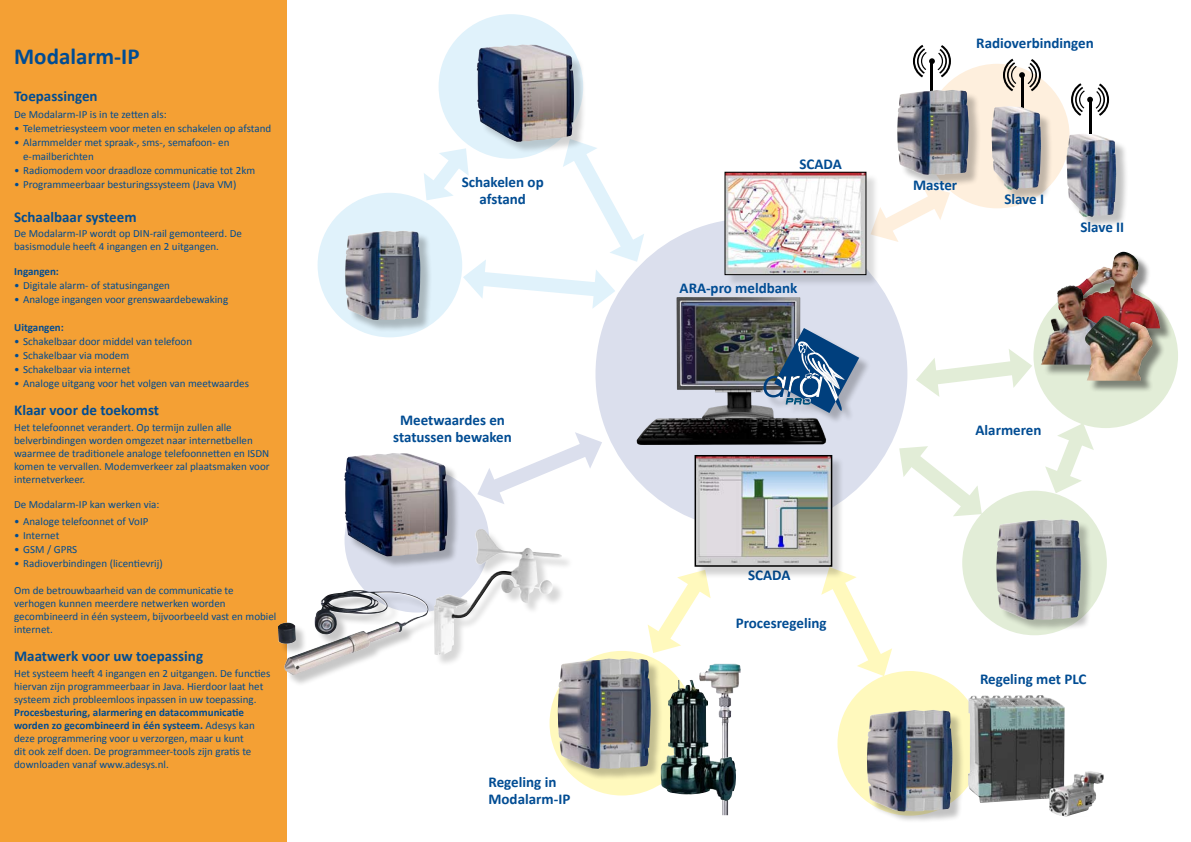
<style>
.page{position:relative;width:1191px;height:842px;background:#fff}
.page>*{position:absolute;margin:0;border:0;box-sizing:border-box;transform-origin:0 0}
.t1{font:700 23px "Calibri";color:#004c93}
.t2{font:700 15px/17px "Calibri";color:#004c93;text-align:center}
.t3{font:11px/13px "Calibri";color:#004c93}
.t4{font:700 11px "Calibri";color:#004c93}
.s1{font-weight:700}
</style>
<div class="page">
<svg style="left:821px;top:574px;width:74px;height:107px"></svg>
<svg style="left:641px;top:572px;width:70px;height:88px"></svg>
<div style="left:925px;top:64px;width:144px;height:144px;background:#feefdd;border-radius:50%"></div>
<div style="left:1033px;top:283px;width:145px;height:145px;background:#e2edd7;border-radius:50%"></div>
<div style="left:962px;top:491px;width:144px;height:144px;background:#e2edd7;border-radius:50%"></div>
<div style="left:837px;top:671px;width:145px;height:145px;background:#fff9bd;border-radius:50%"></div>
<div style="left:549px;top:651px;width:145px;height:144px;background:#fff9bd;border-radius:50%"></div>
<img style="left:699px;top:664px;width:42px;height:151px">
<img style="left:674px;top:680px;width:62px;height:121px">
<div style="left:595px;top:218px;width:312px;height:312px;background:#dbdfed;border-radius:50%"></div>
<svg style="left:913px;top:45px;width:38px;height:33px"></svg>
<hr style="left:930px;top:61px;width:3px;height:34px;background:#000">
<div style="left:998px;top:521px;width:106px;height:124px;background:#000;opacity:.24"></div>
<img style="left:996px;top:519px;width:85px;height:101px">
<div style="left:559px;top:660px;width:115px;height:135px;background:#000;opacity:.24"></div>
<img style="left:558px;top:658px;width:93px;height:111px">
<svg style="left:1003px;top:58px;width:38px;height:35px"></svg>
<hr style="left:1020px;top:75px;width:3px;height:34px;background:#000">
<svg style="left:1071px;top:83px;width:38px;height:35px"></svg>
<hr style="left:1088px;top:100px;width:3px;height:34px;background:#000">
<div style="left:898px;top:91px;width:94px;height:114px;background:#000;opacity:.24"></div>
<img style="left:897px;top:90px;width:72px;height:85px">
<div style="left:993px;top:107px;width:80px;height:114px;background:#000;opacity:.24"></div>
<img style="left:991px;top:106px;width:50px;height:84px">
<div style="left:1068px;top:135px;width:80px;height:114px;background:#000;opacity:.24"></div>
<img style="left:1066px;top:134px;width:50px;height:84px">
<img style="left:636px;top:297px;width:190px;height:148px">
<svg style="left:890px;top:437px;width:101px;height:88px"></svg>
<svg style="left:916px;top:349px;width:118px;height:48px"></svg>
<svg style="left:883px;top:180px;width:74px;height:62px"></svg>
<svg style="left:1042px;top:418px;width:54px;height:81px"></svg>
<div style="left:696px;top:456px;width:152px;height:127px;background:#000;opacity:.18"></div>
<img style="left:697px;top:458px;width:132px;height:106px">
<div style="left:694px;top:455px;width:138px;height:112px;border:2px solid #000"></div>
<img style="left:968px;top:695px;width:135px;height:121px">
<div style="left:868px;top:711px;width:107px;height:125px;background:#000;opacity:.24"></div>
<img style="left:867px;top:710px;width:85px;height:101px">
<div style="left:765px;top:329px;width:111px;height:101px;background:#000;opacity:.24"></div>
<svg style="left:763px;top:328px;width:96px;height:85px"></svg>
<div style="left:726px;top:173px;width:157px;height:119px;background:#000;opacity:.14"></div>
<img style="left:726px;top:174px;width:138px;height:99px">
<div style="left:724px;top:172px;width:142px;height:103px;border:1px solid #000"></div>
<div style="left:1060px;top:253px;width:116px;height:92px;background:#000;opacity:.45"></div>
<img style="left:1060px;top:252px;width:100px;height:65px">
<div style="left:1042px;top:287px;width:78px;height:95px;background:#000;opacity:.39"></div>
<img style="left:1040px;top:285px;width:57px;height:80px">
<div style="left:1086px;top:317px;width:84px;height:81px;background:#000;opacity:.45"></div>
<img style="left:1084px;top:315px;width:69px;height:66px">
<svg style="left:481px;top:429px;width:127px;height:75px"></svg>
<div style="left:317px;top:193px;width:145px;height:144px;background:#e0f2fb;border-radius:50%"></div>
<div style="left:438px;top:14px;width:145px;height:145px;background:#e0f2fb;border-radius:50%"></div>
<div style="left:0;top:0;width:286px;height:842px;background:#f4a034"></div>
<div style="left:346px;top:232px;width:97px;height:112px;background:#000;opacity:.24"></div>
<img style="left:345px;top:231px;width:76px;height:89px">
<svg style="left:416px;top:132px;width:233px;height:177px"></svg>
<div style="left:424px;top:528px;width:155px;height:146px;background:#000;opacity:.16"></div>
<img style="left:434px;top:529px;width:128px;height:126px">
<div style="left:279px;top:592px;width:166px;height:100px;background:#000;opacity:.22"></div>
<img style="left:278px;top:590px;width:150px;height:85px">
<div style="left:478px;top:46px;width:127px;height:128px;background:#000;opacity:.18"></div>
<img style="left:476px;top:45px;width:98px;height:97px">
<div style="left:346px;top:454px;width:135px;height:136px;background:#000;opacity:.27"></div>
<img style="left:344px;top:453px;width:104px;height:103px">
<h1 class="t1" style="left:14px;top:42px;width:127px">Modalarm-IP</h1>
<h2 class="t2" style="left:14px;top:87px;width:85px">Toepassingen</h2>
<p class="t3" style="left:14px;top:107px;width:154px">De Modalarm-IP is in te zetten als:</p>
<p class="t3" style="left:14px;top:121px;width:258px">• Telemetriesysteem voor meten en schakelen op afstand</p>
<p class="t3" style="left:23px;top:134px;width:208px;line-height:14px;text-indent:-9px">• Alarmmelder met spraak-, sms-, semafoon- en e-mailberichten</p>
<p class="t3" style="left:14px;top:163px;width:242px">• Radiomodem voor draadloze communicatie tot 2km</p>
<p class="t3" style="left:14px;top:177px;width:224px">• Programmeerbaar besturingssysteem (Java VM)</p>
<h2 class="t2" style="left:14px;top:207px;width:124px">Schaalbaar systeem</h2>
<p class="t3" style="left:14px;top:227px;width:229px">De Modalarm-IP wordt op DIN-rail gemonteerd. De basismodule heeft 4 ingangen en 2 uitgangen.</p>
<p class="t4" style="left:14px;top:264px;width:46px">Ingangen:</p>
<p class="t3" style="left:14px;top:278px;width:157px">• Digitale alarm- of statusingangen</p>
<p class="t3" style="left:14px;top:292px;width:216px">• Analoge ingangen voor grenswaardebewaking</p>
<p class="t4" style="left:14px;top:320px;width:51px">Uitgangen:</p>
<p class="t3" style="left:14px;top:334px;width:179px">• Schakelbaar door middel van telefoon</p>
<p class="t3" style="left:14px;top:348px;width:116px">• Schakelbaar via modem</p>
<p class="t3" style="left:14px;top:362px;width:118px">• Schakelbaar via internet</p>
<p class="t3" style="left:14px;top:376px;width:236px">• Analoge uitgang voor het volgen van meetwaardes</p>
<h2 class="t2" style="left:14px;top:401px;width:146px">Klaar voor de toekomst</h2>
<p class="t3" style="left:14px;top:420px;width:257px">Het telefoonnet verandert. Op termijn zullen alle belverbindingen worden omgezet naar internetbellen waarmee de traditionele analoge telefoonnetten en ISDN komen te vervallen. Modemverkeer zal plaatsmaken voor internetverkeer.</p>
<p class="t3" style="left:14px;top:497px;width:147px">De Modalarm-IP kan werken via:</p>
<p class="t3" style="left:14px;top:514px;width:136px">• Analoge telefoonnet of VoIP</p>
<p class="t3" style="left:14px;top:528px;width:47px">• Internet</p>
<p class="t3" style="left:14px;top:542px;width:65px">• GSM / GPRS</p>
<p class="t3" style="left:14px;top:556px;width:150px">• Radioverbindingen (licentievrij)</p>
<p class="t3" style="left:14px;top:583px;width:264px">Om de betrouwbaarheid van de communicatie te verhogen kunnen meerdere netwerken worden gecombineerd in één systeem, bijvoorbeeld vast en mobiel internet.</p>
<h2 class="t2" style="left:14px;top:647px;width:190px">Maatwerk voor uw toepassing</h2>
<p class="t3" style="left:14px;top:666px;width:258px">Het systeem heeft 4 ingangen en 2 uitgangen. De functies hiervan zijn programmeerbaar in Java. Hierdoor laat het systeem zich probleemloos inpassen in uw toepassing.</p>
<p class="t3" style="left:14px;top:705px;width:242px"><span class="s1">Procesbesturing, alarmering en datacommunicatie worden zo gecombineerd in één systeem.</span> Adesys kan deze programmering voor u verzorgen, maar u kunt dit ook zelf doen. De programmeer-tools zijn gratis te downloaden vanaf www.adesys.nl.</p>
<h2 class="t2" style="left:462px;top:173px;width:83px">Schakelen op afstand</h2>
<h2 class="t2" style="left:393px;top:411px;width:120px">Meetwaardes en statussen bewaken</h2>
<h2 class="t2" style="left:488px;top:773px;width:83px;text-align:left">Regeling in<br>Modalarm-IP</h2>
<h2 class="t2" style="left:799px;top:155px;width:44px">SCADA</h2>
<h2 class="t2" style="left:679px;top:279px;width:119px">ARA-pro meldbank</h2>
<h2 class="t2" style="left:748px;top:566px;width:44px">SCADA</h2>
<h2 class="t2" style="left:735px;top:614px;width:92px">Procesregeling</h2>
<h2 class="t2" style="left:976px;top:33px;width:119px">Radioverbindingen</h2>
<h2 class="t2" style="left:913px;top:176px;width:46px">Master</h2>
<h2 class="t2" style="left:1004px;top:190px;width:41px">Slave I</h2>
<h2 class="t2" style="left:1080px;top:218px;width:45px">Slave II</h2>
<h2 class="t2" style="left:975px;top:421px;width:68px">Alarmeren</h2>
<h2 class="t2" style="left:980px;top:669px;width:108px">Regeling met PLC</h2>
</div>
